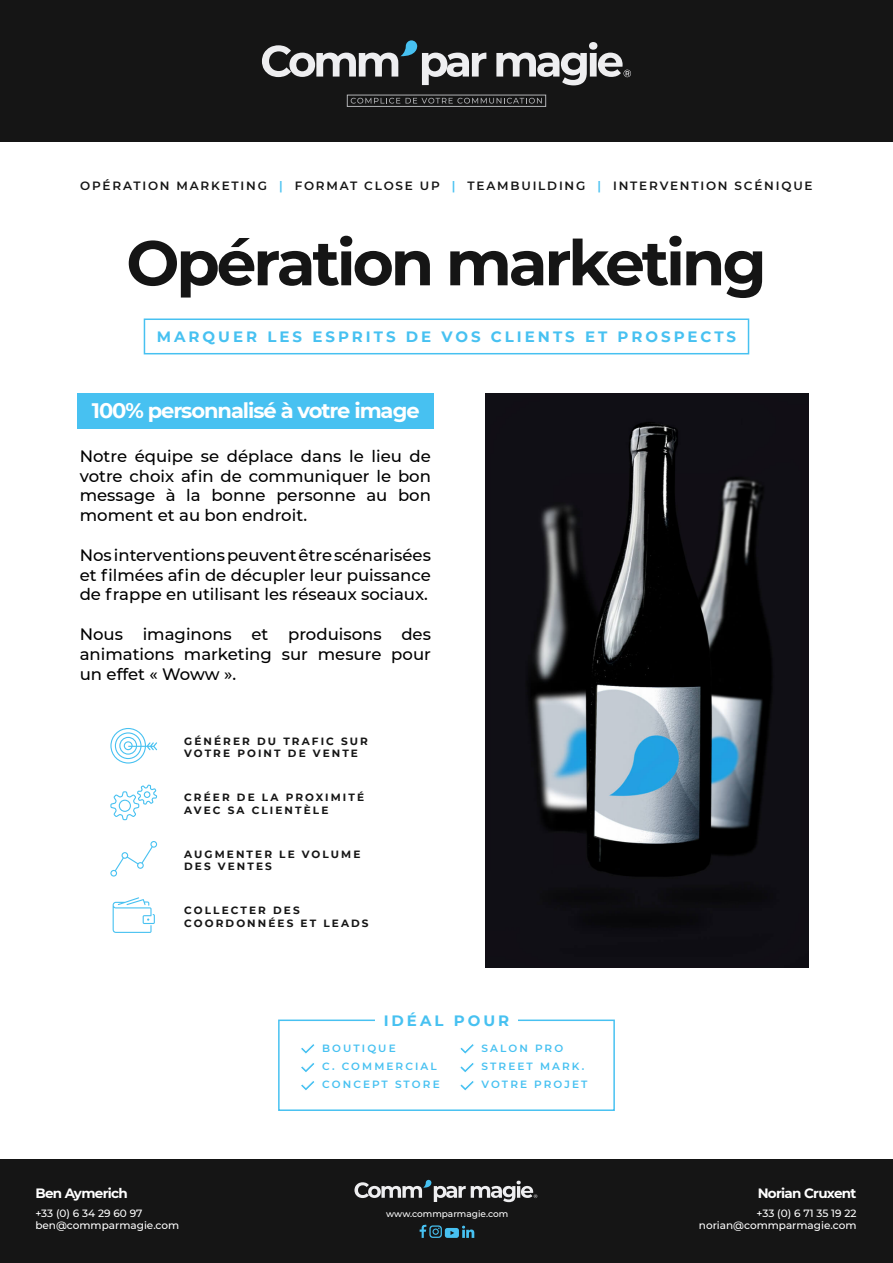
<style>
.page{position:relative;width:893px;height:1263px;background:#fff}
.page>*{position:absolute;margin:0;border:0;box-sizing:border-box;transform-origin:0 0}
.t1{font:700 63px "Montserrat";letter-spacing:-.05em;color:#151515}
.t2{font:700 21px "Montserrat";letter-spacing:-.05em;color:#fff}
.t3{font:500 16.5px/19.8px "Montserrat";color:#000;text-align:justify}
.t4{font:700 15px "Montserrat";letter-spacing:.2em;color:#47c1f1}
.t5{font:700 13.5px "Montserrat";letter-spacing:-.05em;color:#fff}
.t6{font:600 12px "Montserrat";letter-spacing:.15em;color:#151515}
.t7{font:700 10.5px/12.6px "Montserrat";letter-spacing:.2em;color:#151515}
.t8{font:500 10.5px/12.6px "Montserrat";color:#fff}
.t9{font:600 10.5px/18px "Montserrat";letter-spacing:.2em;color:#47c1f1}
.t10{font:500 9px "Montserrat";color:#fff}
.s1{color:#47c1f1}
</style>
<div class="page">
<div style="left:0;top:0;width:893px;height:142px;background:#151515"></div>
<div style="left:0;top:1159px;width:893px;height:104px;background:#151515"></div>
<svg style="left:262px;top:40px;width:224px;height:45px"></svg>
<svg style="left:496px;top:42px;width:135px;height:43px"></svg>
<svg style="left:351px;top:98px;width:191px;height:6px"></svg>
<div style="left:347px;top:95px;width:199px;height:12px;border:1px solid #b1b2b5"></div>
<svg style="left:420px;top:1224px;width:54px;height:14px"></svg>
<svg style="left:354px;top:1180px;width:183px;height:22px"></svg>
<div style="left:144px;top:318px;width:605px;height:36px;border:2px solid #47c1f1"></div>
<img style="left:485px;top:394px;width:323px;height:573px">
<div style="left:77px;top:393px;width:357px;height:36px;background:#47c1f1"></div>
<svg style="left:110px;top:785px;width:47px;height:35px"></svg>
<svg style="left:110px;top:841px;width:47px;height:35px"></svg>
<svg style="left:110px;top:728px;width:47px;height:35px"></svg>
<svg style="left:113px;top:897px;width:42px;height:36px"></svg>
<div style="left:278px;top:1019px;width:337px;height:92px;border:2px solid #47c1f1"></div>
<div style="left:375px;top:1004px;width:143px;height:28px;background:#fff"></div>
<svg style="left:301px;top:1044px;width:14px;height:47px"></svg>
<svg style="left:460px;top:1044px;width:14px;height:47px"></svg>
<p class="t6" style="left:80px;top:177px;width:734px">OPÉRATION MARKETING <span class="s1">|</span> FORMAT CLOSE UP <span class="s1">|</span> TEAMBUILDING <span class="s1">|</span> INTERVENTION SCÉNIQUE</p>
<h1 class="t1" style="left:126px;top:217px;width:642px">Opération marketing</h1>
<p class="t4" style="left:157px;top:326px;width:581px">MARQUER LES ESPRITS DE VOS CLIENTS ET PROSPECTS</p>
<p class="t2" style="left:92px;top:395px;width:329px">100% personnalisé à votre image</p>
<p class="t3" style="left:80px;top:445px;width:353px">Notre équipe se déplace dans le lieu de votre choix afin de communiquer le bon message à la bonne personne au bon moment et au bon endroit.</p>
<p class="t3" style="left:80px;top:544px;width:353px">Nos interventions peuvent être scénarisées et filmées afin de décupler leur puissance de frappe en utilisant les réseaux sociaux.</p>
<p class="t3" style="left:80px;top:624px;width:353px">Nous imaginons et produisons des animations marketing sur mesure pour un effet « Woww ».</p>
<p class="t7" style="left:184px;top:734px;width:185px">GÉNÉRER DU TRAFIC SUR<br>VOTRE POINT DE VENTE</p>
<p class="t7" style="left:184px;top:791px;width:181px">CRÉER DE LA PROXIMITÉ<br>AVEC SA CLIENTÈLE</p>
<p class="t7" style="left:184px;top:847px;width:178px">AUGMENTER LE VOLUME<br>DES VENTES</p>
<p class="t7" style="left:184px;top:903px;width:186px">COLLECTER DES<br>COORDONNÉES ET LEADS</p>
<p class="t5" style="left:35px;top:1184px;width:94px">Ben Aymerich</p>
<p class="t8" style="left:35px;top:1206px;width:145px">+33 (0) 6 34 29 60 97 ben@commparmagie.com</p>
<p class="t4" style="left:384px;top:1009px;width:127px">IDÉAL POUR</p>
<p class="t9" style="left:322px;top:1039px;width:119px">BOUTIQUE<br>C. COMMERCIAL<br>CONCEPT STORE</p>
<p class="t9" style="left:482px;top:1039px;width:107px">SALON PRO<br>STREET MARK.<br>VOTRE PROJET</p>
<p class="t10" style="left:386px;top:1207px;width:124px">www.commparmagie.com</p>
<p class="t5" style="left:758px;top:1184px;width:100px">Norian Cruxent</p>
<p class="t8" style="left:699px;top:1206px;width:159px;text-align:right">+33 (0) 6 71 35 19 22 norian@commparmagie.com</p>
</div>
